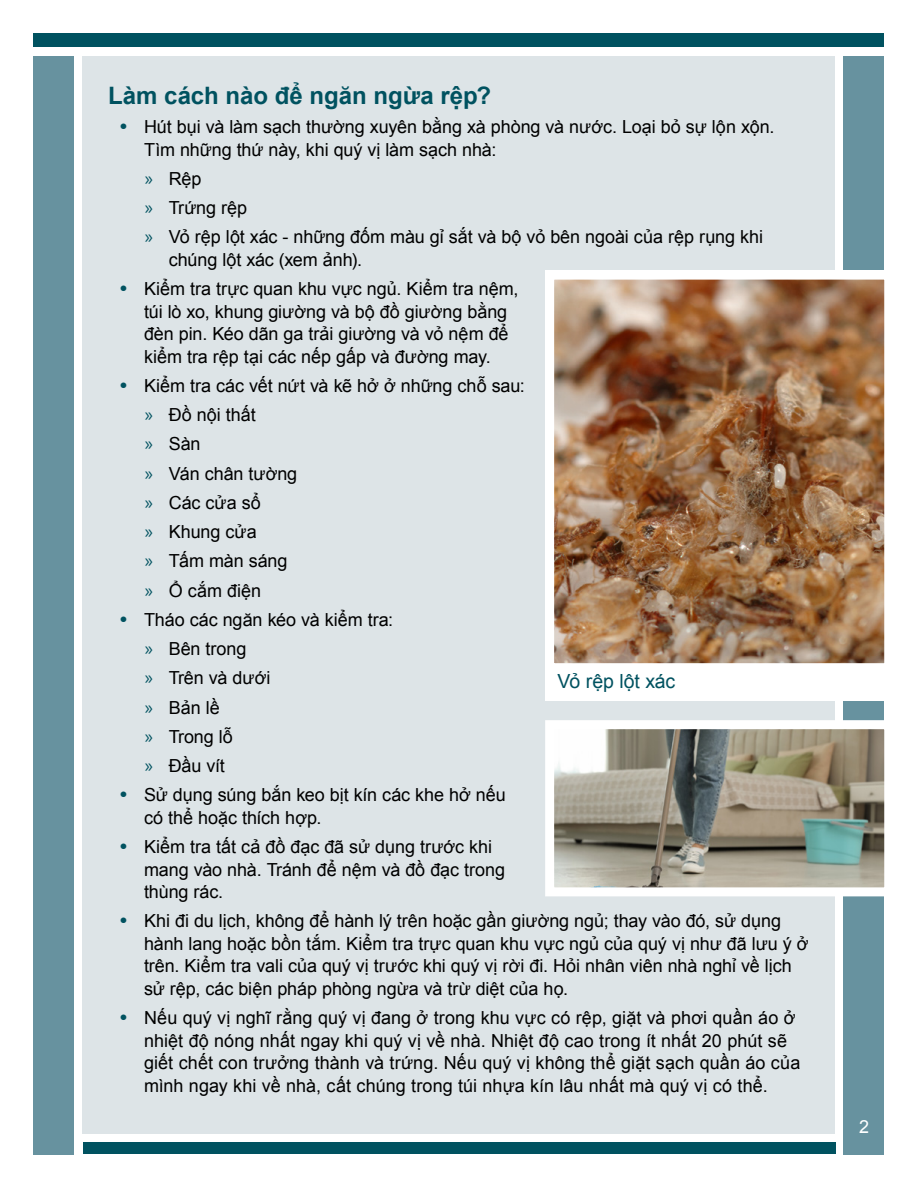
<style>
.page{position:relative;width:918px;height:1188px;background:#fff}
.page>*{position:absolute;margin:0;border:0;box-sizing:border-box;transform-origin:0 0}
.sub_title{font:700 24px "Arial";color:#005260}
.body{font:19.5px "Arial";letter-spacing:-.005em;color:#005260}
.Bullet_body{font:18px/22.5px "Arial";color:#000}
.bullet_body_2{font:18px/22.5px "Arial";letter-spacing:-.005em;color:#000}
.t1{font:18px "Arial";color:#fff}
.s1{font-weight:700;font-size:19.5px;color:#005260}
.s2{font-family:"Myriad Pro";font-size:19.5px;color:#005260}
</style>
<div class="page">
<div style="left:83px;top:56px;width:752px;height:1078px;background:#dde4e7"></div>
<div style="left:34px;top:56px;width:40px;height:1098px;background:#67929f"></div>
<div style="left:844px;top:56px;width:40px;height:1098px;background:#67929f"></div>
<div style="left:83px;top:1143px;width:752px;height:11px;background:#005260"></div>
<div style="left:34px;top:34px;width:850px;height:13px;background:#005260"></div>
<div style="left:546px;top:271px;width:359px;height:430px;background:#fff"></div>
<img style="left:545px;top:266px;width:340px;height:411px">
<svg style="left:545px;top:716px;width:340px;height:185px;background:#a5a397"></svg>
<h2 class="sub_title" style="left:108px;top:80px;width:385px">Làm cách nào để ngăn ngừa rệp?</h2>
<p class="Bullet_body" style="left:144px;top:116px;width:632px;text-indent:-24px"><span class="s1">•</span> Hút bụi và làm sạch thường xuyên bằng xà phòng và nước. Loại bỏ sự lộn xộn.<br>Tìm những thứ này, khi quý vị làm sạch nhà:</p>
<p class="bullet_body_2" style="left:145px;top:167px;width:58px"><span class="s2">»</span> Rệp</p>
<p class="bullet_body_2" style="left:145px;top:197px;width:104px"><span class="s2">»</span> Trứng rệp</p>
<p class="bullet_body_2" style="left:169px;top:226px;width:596px;text-indent:-24px"><span class="s2">»</span> Vỏ rệp lột xác - những đốm màu gỉ sắt và bộ vỏ bên ngoài của rệp rụng khi chúng lột xác (xem ảnh).</p>
<p class="Bullet_body" style="left:144px;top:278px;width:376px;text-indent:-24px"><span class="s1">•</span> Kiểm tra trực quan khu vực ngủ. Kiểm tra nệm, túi lò xo, khung giường và bộ đồ giường bằng đèn pin. Kéo dãn ga trải giường và vỏ nệm để kiểm tra rệp tại các nếp gấp và đường may.</p>
<p class="Bullet_body" style="left:120px;top:374px;width:406px"><span class="s1">•</span> Kiểm tra các vết nứt và kẽ hở ở những chỗ sau:</p>
<p class="bullet_body_2" style="left:145px;top:404px;width:112px"><span class="s2">»</span> Đồ nội thất</p>
<p class="bullet_body_2" style="left:145px;top:433px;width:57px"><span class="s2">»</span> Sàn</p>
<p class="bullet_body_2" style="left:145px;top:462px;width:154px"><span class="s2">»</span> Ván chân tường</p>
<p class="bullet_body_2" style="left:145px;top:491px;width:117px"><span class="s2">»</span> Các cửa sổ</p>
<p class="bullet_body_2" style="left:145px;top:521px;width:113px"><span class="s2">»</span> Khung cửa</p>
<p class="bullet_body_2" style="left:145px;top:550px;width:144px"><span class="s2">»</span> Tấm màn sáng</p>
<p class="bullet_body_2" style="left:145px;top:579px;width:118px"><span class="s2">»</span> Ổ cắm điện</p>
<p class="Bullet_body" style="left:120px;top:608px;width:275px"><span class="s1">•</span> Tháo các ngăn kéo và kiểm tra:</p>
<p class="bullet_body_2" style="left:145px;top:638px;width:103px"><span class="s2">»</span> Bên trong</p>
<p class="bullet_body_2" style="left:145px;top:667px;width:127px"><span class="s2">»</span> Trên và dưới</p>
<p class="bullet_body_2" style="left:145px;top:696px;width:77px"><span class="s2">»</span> Bản lề</p>
<p class="bullet_body_2" style="left:145px;top:725px;width:90px"><span class="s2">»</span> Trong lỗ</p>
<p class="bullet_body_2" style="left:145px;top:755px;width:82px"><span class="s2">»</span> Đầu vít</p>
<p class="Bullet_body" style="left:144px;top:784px;width:363px;text-indent:-24px"><span class="s1">•</span> Sử dụng súng bắn keo bịt kín các khe hở nếu có thể hoặc thích hợp.</p>
<p class="Bullet_body" style="left:144px;top:836px;width:363px;text-indent:-24px"><span class="s1">•</span> Kiểm tra tất cả đồ đạc đã sử dụng trước khi mang vào nhà. Tránh để nệm và đồ đạc trong thùng rác.</p>
<p class="Bullet_body" style="left:144px;top:910px;width:666px;text-indent:-24px"><span class="s1">•</span> Khi đi du lịch, không để hành lý trên hoặc gần giường ngủ; thay vào đó, sử dụng hành lang hoặc bồn tắm. Kiểm tra trực quan khu vực ngủ của quý vị như đã lưu ý ở trên. Kiểm tra vali của quý vị trước khi quý vị rời đi. Hỏi nhân viên nhà nghỉ về lịch sử rệp, các biện pháp phòng ngừa và trừ diệt của họ.</p>
<p class="Bullet_body" style="left:144px;top:1007px;width:658px;text-indent:-24px"><span class="s1">•</span> Nếu quý vị nghĩ rằng quý vị đang ở trong khu vực có rệp, giặt và phơi quần áo ở nhiệt độ nóng nhất ngay khi quý vị về nhà. Nhiệt độ cao trong ít nhất 20 phút sẽ giết chết con trưởng thành và trứng. Nếu quý vị không thể giặt sạch quần áo của mình ngay khi về nhà, cất chúng trong túi nhựa kín lâu nhất mà quý vị có thể.</p>
<p class="body" style="left:557px;top:668px;width:119px">Vỏ rệp lột xác</p>
<p class="t1" style="left:859px;top:1114px;width:12px">2</p>
</div>
